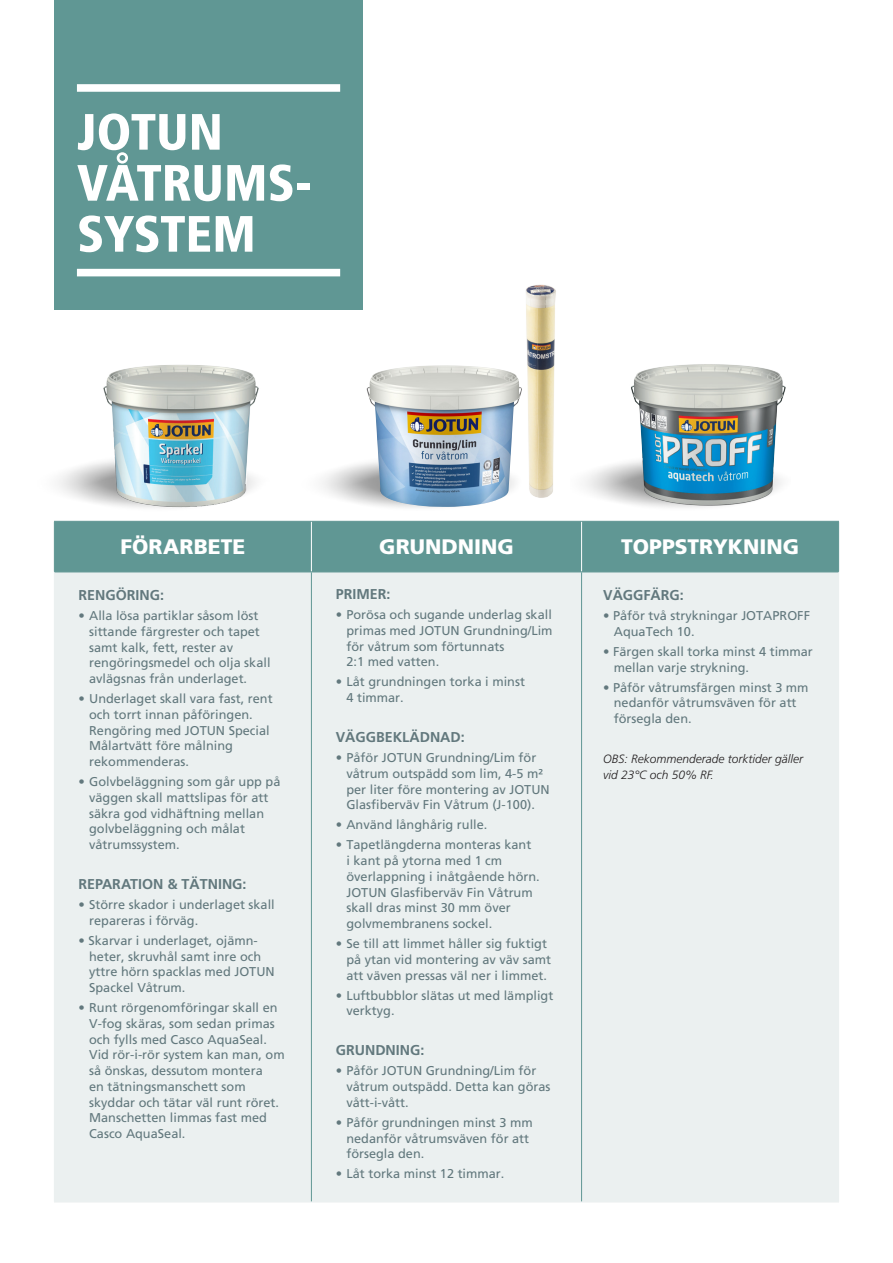
<style>
.page{position:relative;width:893px;height:1263px;background:#fff}
.page>*{position:absolute;margin:0;border:0;box-sizing:border-box;transform-origin:0 0}
.t1{font:900 condensed 51px/51px "Frutiger";letter-spacing:-.005em;color:#fff}
.t2{font:900 21px "Frutiger CE";color:#fff}
.t3{font:700 14.25px "Frutiger";color:#62787d}
.t4{font:12.75px/15.8px "Frutiger";color:#62787d}
.t5{font:italic 300 12px/15.8px "Frutiger";color:#231f20}
</style>
<div class="page">
<hr style="left:892px;top:0;width:1px;height:1263px;background:#ebf0f0">
<div style="left:54px;top:0;width:309px;height:310px;background:#609794"></div>
<div style="left:55px;top:522px;width:783px;height:50px;background:#609794"></div>
<div style="left:55px;top:573px;width:783px;height:628px;background:#ebf0f0"></div>
<hr style="left:311px;top:522px;width:1px;height:50px;background:#fff">
<hr style="left:581px;top:522px;width:1px;height:50px;background:#fff">
<hr style="left:54px;top:521px;width:257px;height:1px;background:#609794">
<hr style="left:311px;top:521px;width:271px;height:1px;background:#609794">
<hr style="left:582px;top:521px;width:257px;height:1px;background:#609794">
<hr style="left:54px;top:572px;width:257px;height:1px;background:#609794">
<hr style="left:311px;top:572px;width:271px;height:1px;background:#609794">
<hr style="left:582px;top:572px;width:257px;height:1px;background:#609794">
<hr style="left:311px;top:572px;width:1px;height:629px;background:#609794">
<hr style="left:581px;top:572px;width:1px;height:629px;background:#609794">
<hr style="left:54px;top:522px;width:1px;height:50px;background:#609794">
<hr style="left:838px;top:522px;width:1px;height:50px;background:#609794">
<hr style="left:54px;top:572px;width:1px;height:629px;background:#ebf0f0">
<hr style="left:838px;top:572px;width:1px;height:629px;background:#ebf0f0">
<hr style="left:54px;top:1201px;width:257px;height:1px;background:#ebf0f0">
<hr style="left:311px;top:1201px;width:271px;height:1px;background:#ebf0f0">
<hr style="left:582px;top:1201px;width:257px;height:1px;background:#ebf0f0">
<img style="left:526px;top:284px;width:30px;height:214px">
<img style="left:570px;top:364px;width:221px;height:157px">
<img style="left:58px;top:365px;width:201px;height:143px">
<div style="left:77px;top:84px;width:263px;height:8px;background:#fff"></div>
<div style="left:77px;top:269px;width:263px;height:7px;background:#fff"></div>
<img style="left:274px;top:359px;width:253px;height:186px">
<img style="left:367px;top:365px;width:155px;height:142px">
<h1 class="t1" style="left:77px;top:106px;width:237px">JOTUN<br>VÅTRUMS-<br>SYSTEM</h1>
<h2 class="t2" style="left:121px;top:534px;width:126px">FÖRARBETE</h2>
<h2 class="t2" style="left:379px;top:534px;width:136px">GRUNDNING</h2>
<h2 class="t2" style="left:621px;top:534px;width:179px">TOPPSTRYKNING</h2>
<p class="t3" style="left:79px;top:587px;width:87px">RENGÖRING:</p>
<p class="t4" style="left:89px;top:608px;width:183px;text-indent:-11px">• Alla lösa partiklar såsom löst sittande färgrester och tapet samt kalk, fett, rester av rengöringsmedel och olja skall avlägsnas från underlaget.</p>
<p class="t4" style="left:89px;top:691px;width:185px;text-indent:-11px">• Underlaget skall vara fast, rent och torrt innan påföringen.<br>Rengöring med JOTUN Special<br>Målartvätt före målning rekommenderas.</p>
<p class="t4" style="left:89px;top:774px;width:193px;text-indent:-11px">• Golvbeläggning som går upp på väggen skall mattslipas för att säkra god vidhäftning mellan golvbeläggning och målat våtrumssystem.</p>
<p class="t3" style="left:79px;top:876px;width:170px">REPARATION &amp; TÄTNING:</p>
<p class="t4" style="left:89px;top:897px;width:187px;text-indent:-11px">• Större skador i underlaget skall repareras i förväg.</p>
<p class="t4" style="left:89px;top:933px;width:187px;text-indent:-11px">• Skarvar i underlaget, ojämn&shy;heter, skruvhål samt inre och yttre hörn spacklas med JOTUN<br>Spackel Våtrum.</p>
<p class="t4" style="left:89px;top:1000px;width:197px;text-indent:-11px">• Runt rörgenomföringar skall en<br>V-fog skäras, som sedan primas och fylls med Casco AquaSeal.<br>Vid rör-i-rör system kan man, om så önskas, dessutom montera<br>en tätningsmanschett som skyddar och tätar väl runt röret.<br>Manschetten limmas fast med<br>Casco AquaSeal.</p>
<p class="t3" style="left:603px;top:587px;width:82px">VÄGGFÄRG:</p>
<p class="t4" style="left:614px;top:608px;width:198px;text-indent:-11px">• Påför två strykningar JOTAPROFF<br>AquaTech 10.</p>
<p class="t4" style="left:614px;top:643px;width:201px;text-indent:-11px">• Färgen skall torka minst 4 timmar mellan varje strykning.</p>
<p class="t4" style="left:614px;top:679px;width:196px;text-indent:-11px">• Påför våtrumsfärgen minst 3 mm nedanför våtrumsväven för att försegla den.</p>
<p class="t5" style="left:603px;top:751px;width:202px">OBS: Rekommenderade torktider gäller vid 23°C och 50% RF.</p>
<p class="t3" style="left:336px;top:586px;width:56px">PRIMER:</p>
<p class="t4" style="left:346px;top:607px;width:208px;text-indent:-11px">• Porösa och sugande underlag skall primas med JOTUN Grundning/Lim för våtrum som förtunnats<br>2:1 med vatten.</p>
<p class="t4" style="left:346px;top:674px;width:180px;text-indent:-11px">• Låt grundningen torka i minst<br>4 timmar.</p>
<p class="t3" style="left:336px;top:729px;width:131px">VÄGGBEKLÄDNAD:</p>
<p class="t4" style="left:346px;top:750px;width:205px;text-indent:-11px">• Påför JOTUN Grundning/Lim för våtrum outspädd som lim, 4-5 m² per liter före montering av JOTUN<br>Glasfiberväv Fin Våtrum (J-100).</p>
<p class="t4" style="left:336px;top:817px;width:153px">• Använd långhårig rulle.</p>
<p class="t4" style="left:346px;top:837px;width:195px;text-indent:-11px">• Tapetlängderna monteras kant<br>i kant på ytorna med 1 cm överlappning i inåtgående hörn.<br>JOTUN Glasfiberväv Fin Våtrum skall dras minst 30 mm över golvmembranens sockel.</p>
<p class="t4" style="left:346px;top:936px;width:206px;text-indent:-11px">• Se till att limmet håller sig fuktigt på ytan vid montering av väv samt att väven pressas väl ner i limmet.</p>
<p class="t4" style="left:346px;top:987px;width:208px;text-indent:-11px">• Luftbubblor slätas ut med lämpligt verktyg.</p>
<p class="t3" style="left:336px;top:1042px;width:90px">GRUNDNING:</p>
<p class="t4" style="left:346px;top:1063px;width:206px;text-indent:-11px">• Påför JOTUN Grundning/Lim för våtrum outspädd. Detta kan göras vått-i-vått.</p>
<p class="t4" style="left:346px;top:1114px;width:188px;text-indent:-11px">• Påför grundningen minst 3 mm nedanför våtrumsväven för att försegla den.</p>
<p class="t4" style="left:336px;top:1166px;width:170px">• Låt torka minst 12 timmar.</p>
</div>
